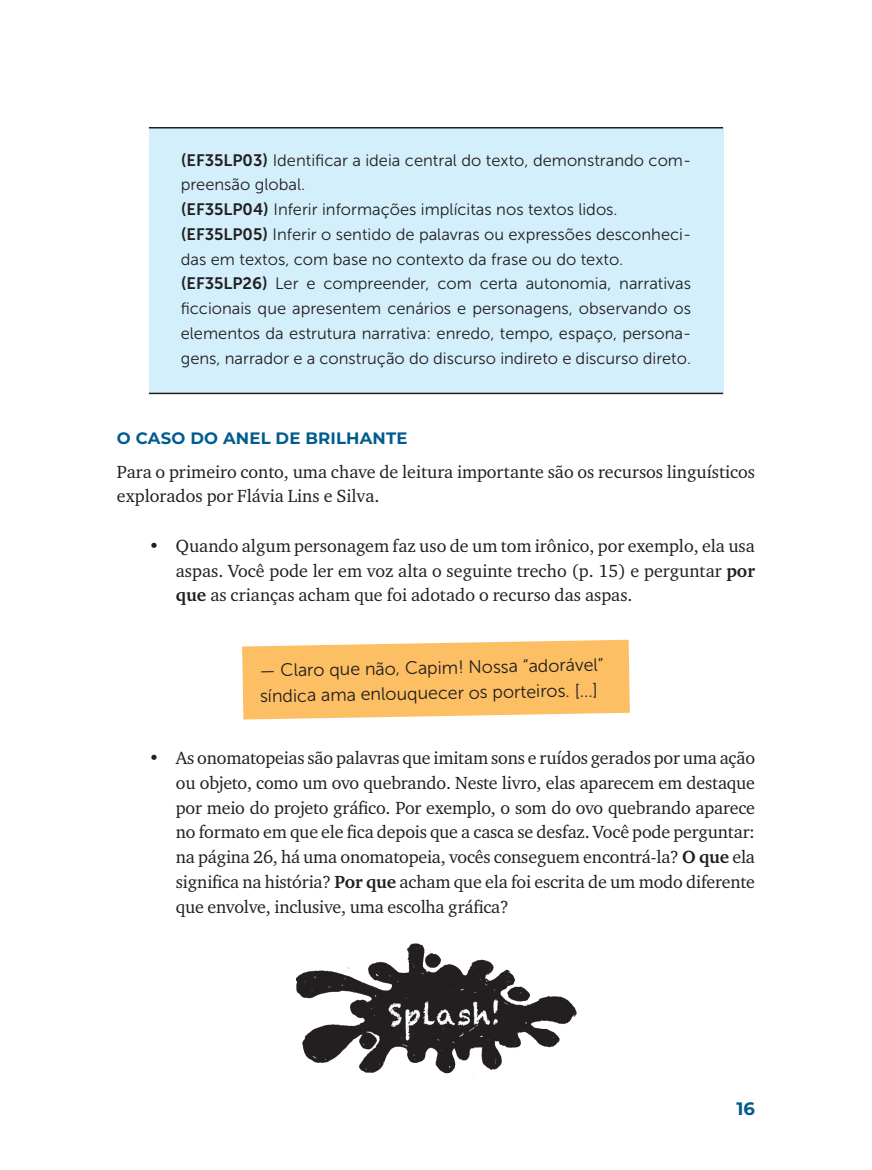
<style>
.page{position:relative;width:872px;height:1170px;background:#fff}
.page>*{position:absolute;margin:0;border:0;box-sizing:border-box;transform-origin:0 0}
.t1{font:18px/24.8px "Charter ITC Std";letter-spacing:-.01em;color:#231f20;text-align:justify}
.t2{font:18px/25.5px "Museo Sans 300";color:#231f20}
.t3{font:700 18px "Montserrat";color:#005c8e}
.t4{font:16.5px/24.8px "Museo Sans 300";color:#231f20}
.t5{font:700 16.5px "Montserrat";letter-spacing:.01em;color:#005c8e}
.s1{font-family:"Museo Sans 700"}
.s2{font-weight:700}
</style>
<div class="page">
<div style="left:149px;top:128px;width:574px;height:265px;background:#d4effc"></div>
<hr style="left:149px;top:392px;width:574px;height:2px;background:#231f20">
<hr style="left:149px;top:127px;width:574px;height:1px;background:#231f20">
<img style="left:296px;top:943px;width:281px;height:135px">
<svg style="left:242px;top:639px;width:388px;height:80px;background:#fdc472"></svg>
<p class="t4" style="left:181px;top:148px;width:512px"><span class="s1">(EF35LP03)</span> Identificar a ideia central do texto, demonstrando com&shy;preensão global.<br><span class="s1">(EF35LP04)</span> Inferir informações implícitas nos textos lidos. <span class="s1">(EF35LP05)</span> Inferir o sentido de palavras ou expressões desconheci&shy;das em textos, com base no contexto da frase ou do texto. <span class="s1">(EF35LP26)</span> Ler e compreender, com certa autonomia, narrativas ficcionais que apresentem cenários e personagens, observando os elementos da estrutura narrativa: enredo, tempo, espaço, persona&shy;gens, narrador e a construção do discurso indireto e discurso direto.</p>
<p class="t5" style="left:117px;top:426px;width:292px">O CASO DO ANEL DE BRILHANTE</p>
<p class="t1" style="left:117px;top:458px;width:639px">Para o primeiro conto, uma chave de leitura importante são os recursos linguísticos explorados por Flávia Lins e Silva.</p>
<p class="t1" style="left:176px;top:533px;width:580px;text-indent:-27px">• Quando algum personagem faz uso de um tom irônico, por exemplo, ela usa aspas. Você pode ler em voz alta o seguinte trecho (p. 15) e perguntar <span class="s2">por que</span> as crianças acham que foi adotado o recurso das aspas.</p>
<p class="t2" style="left:259px;top:658px;width:346px;rotate:-1deg">— Claro que não, Capim! Nossa “adorável” síndica ama enlouquecer os porteiros. [...]</p>
<p class="t1" style="left:176px;top:745px;width:580px;text-indent:-27px">• As onomatopeias são palavras que imitam sons e ruídos gerados por uma ação ou objeto, como um ovo quebrando. Neste livro, elas aparecem em destaque por meio do projeto gráfico. Por exemplo, o som do ovo quebrando aparece no formato em que ele fica depois que a casca se desfaz. Você pode perguntar: na página 26, há uma onomatopeia, vocês conseguem encontrá-la? <span class="s2">O que</span> ela significa na história? <span class="s2">Por que</span> acham que ela foi escrita de um modo diferente que envolve, inclusive, uma escolha gráfica?</p>
<p class="t3" style="left:736px;top:1095px;width:20px">16</p>
</div>
